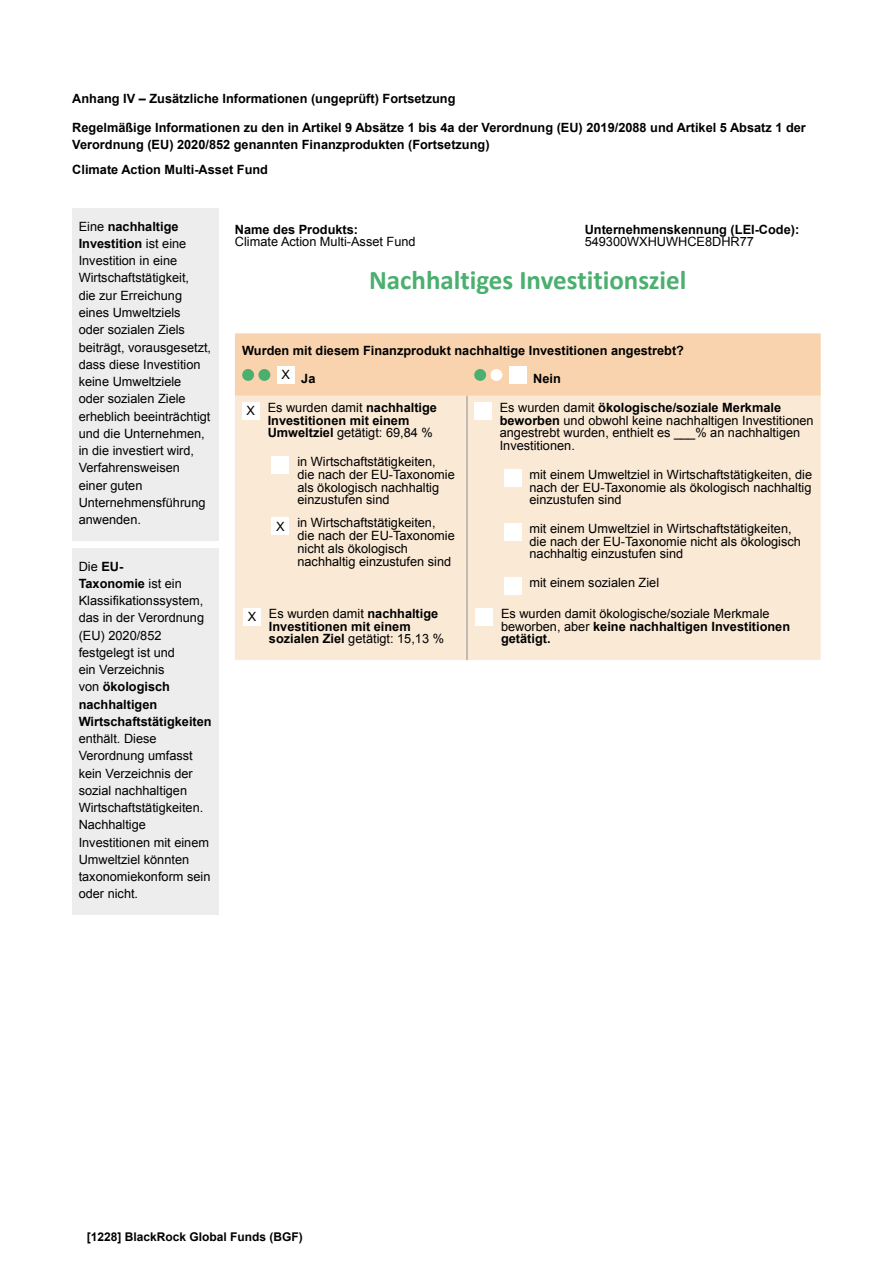
<style>
.page{position:relative;width:893px;height:1263px;background:#fff}
.page>*{position:absolute;margin:0;border:0;box-sizing:border-box;transform-origin:0 0}
.t1{font:700 27px "Calibri";color:#4baf6f}
.t2{font:12.75px/17.2px "Arial";color:#000}
.t3{font:700 12.75px/12.8px "Arial";color:#000}
.t4{font:700 12px "Arial";color:#000}
.s1{font-weight:700}
.s2{font-weight:400}
</style>
<div class="page">
<div style="left:235px;top:333px;width:586px;height:63px;background:#f9d3ae"></div>
<div style="left:235px;top:396px;width:586px;height:264px;background:#fae9d5"></div>
<hr style="left:466px;top:363px;width:2px;height:33px;background:#f9d3ae">
<hr style="left:235px;top:361px;width:232px;height:2px;background:#f9d3ae">
<hr style="left:467px;top:361px;width:354px;height:2px;background:#f9d3ae">
<hr style="left:466px;top:396px;width:2px;height:204px;background:#979796">
<hr style="left:466px;top:600px;width:2px;height:60px;background:#979796">
<div style="left:277px;top:366px;width:17px;height:17px;background:#fff"></div>
<div style="left:242px;top:369px;width:12px;height:12px;background:#4baf6f;border-radius:50%"></div>
<div style="left:258px;top:369px;width:12px;height:12px;background:#4baf6f;border-radius:50%"></div>
<div style="left:509px;top:366px;width:17px;height:17px;background:#fff"></div>
<div style="left:474px;top:369px;width:12px;height:12px;background:#4baf6f;border-radius:50%"></div>
<div style="left:490px;top:369px;width:12px;height:12px;background:#fff;border-radius:50%"></div>
<div style="left:242px;top:402px;width:17px;height:17px;background:#fff"></div>
<div style="left:272px;top:456px;width:17px;height:17px;background:#fff"></div>
<div style="left:272px;top:518px;width:17px;height:17px;background:#fff"></div>
<div style="left:474px;top:402px;width:17px;height:17px;background:#fff"></div>
<div style="left:504px;top:469px;width:17px;height:17px;background:#fff"></div>
<div style="left:504px;top:523px;width:17px;height:17px;background:#fff"></div>
<div style="left:504px;top:577px;width:17px;height:17px;background:#fff"></div>
<div style="left:243px;top:608px;width:17px;height:17px;background:#fff"></div>
<div style="left:475px;top:608px;width:17px;height:17px;background:#fff"></div>
<div style="left:72px;top:209px;width:147px;height:332px;background:#ededed"></div>
<div style="left:72px;top:549px;width:147px;height:366px;background:#ededed"></div>
<p class="t3" style="left:72px;top:92px;width:385px">Anhang IV – Zusätzliche Informationen (ungeprüft) Fortsetzung</p>
<p class="t3" style="left:72px;top:120px;width:735px;line-height:16.5px">Regelmäßige Informationen zu den in Artikel 9 Absätze 1 bis 4a der Verordnung (EU) 2019/2088 und Artikel 5 Absatz 1 der<br>Verordnung (EU) 2020/852 genannten Finanzprodukten (Fortsetzung)</p>
<p class="t3" style="left:72px;top:163px;width:197px">Climate Action Multi-Asset Fund</p>
<p class="t2" style="left:79px;top:218px;width:134px">Eine <span class="s1">nachhaltige<br>Investition</span> ist eine<br>Investition in eine<br>Wirtschaftstätigkeit,<br>die zur Erreichung eines Umweltziels<br>oder sozialen Ziels beiträgt, vorausgesetzt, dass diese Investition keine Umweltziele<br>oder sozialen Ziele erheblich beeinträchtigt und die Unternehmen, in die investiert wird,<br>Verfahrensweisen einer guten<br>Unternehmensführung anwenden.</p>
<p class="t2" style="left:79px;top:558px;width:135px">Die <span class="s1">EU-<br>Taxonomie</span> ist ein<br>Klassifikationssystem, das in der Verordnung (EU) 2020/852 festgelegt ist und<br>ein Verzeichnis<br>von <span class="s1">ökologisch nachhaltigen<br>Wirtschaftstätigkeiten</span></p>
<p class="t2" style="left:79px;top:730px;width:133px">enthält. Diese<br>Verordnung umfasst kein Verzeichnis der sozial nachhaltigen<br>Wirtschaftstätigkeiten.<br>Nachhaltige<br>Investitionen mit einem<br>Umweltziel könnten taxonomiekonform sein oder nicht.</p>
<p class="t3" style="left:585px;top:223px;width:216px">Unternehmenskennung (LEI-Code):</p>
<p class="t2" style="left:585px;top:233px;width:171px">549300WXHUWHCE8DHR77</p>
<h1 class="t1" style="left:369px;top:263px;width:319px">Nachhaltiges Investitionsziel</h1>
<p class="t3" style="left:235px;top:223px;width:125px">Name des Produkts:</p>
<p class="t2" style="left:235px;top:233px;width:182px">Climate Action Multi-Asset Fund</p>
<p class="t3" style="left:281px;top:338px;width:404px;line-height:27.6px;text-indent:-39px">Wurden mit diesem Finanzprodukt nachhaltige Investitionen angestrebt?<br><sup>X</sup> Ja</p>
<p class="t3" style="left:533px;top:373px;width:29px">Nein</p>
<p class="t3" style="left:268px;top:401px;width:171px;text-indent:-21px"><span class="s2">X Es wurden damit</span> nachhaltige<br>Investitionen mit einem<br>Umweltziel <span class="s2">getätigt: 69,84 %</span></p>
<p class="t2" style="left:297px;top:455px;width:159px;line-height:12.8px">in Wirtschaftstätigkeiten, die nach der EU-Taxonomie als ökologisch nachhaltig einzustufen sind</p>
<p class="t2" style="left:297px;top:517px;width:159px;line-height:12.8px;text-indent:-21px">X in Wirtschaftstätigkeiten, die nach der EU-Taxonomie nicht als ökologisch nachhaltig einzustufen sind</p>
<p class="t2" style="left:500px;top:401px;width:315px;line-height:12.8px">Es wurden damit <span class="s1">ökologische/soziale Merkmale beworben</span> und obwohl keine nachhaltigen Investitionen angestrebt wurden, enthielt es ___% an nachhaltigen Investitionen.</p>
<p class="t2" style="left:529px;top:468px;width:284px;line-height:12.8px;text-align:justify">mit einem Umweltziel in Wirtschaftstätigkeiten, die nach der EU-Taxonomie als ökologisch nachhaltig einzustufen sind</p>
<p class="t2" style="left:529px;top:522px;width:273px;line-height:12.8px">mit einem Umweltziel in Wirtschaftstätigkeiten, die nach der EU-Taxonomie nicht als ökologisch nachhaltig einzustufen sind</p>
<p class="t2" style="left:529px;top:574px;width:131px">mit einem sozialen Ziel</p>
<p class="t3" style="left:269px;top:607px;width:177px;text-indent:-21px"><span class="s2">X Es wurden damit</span> nachhaltige<br>Investitionen mit einem sozialen Ziel <span class="s2">getätigt: 15,13 %</span></p>
<p class="t2" style="left:501px;top:607px;width:291px;line-height:12.8px">Es wurden damit ökologische/soziale Merkmale beworben, aber <span class="s1">keine nachhaltigen Investitionen getätigt.</span></p>
<p class="t4" style="left:87px;top:1229px;width:218px">[1228] BlackRock Global Funds (BGF)</p>
</div>
